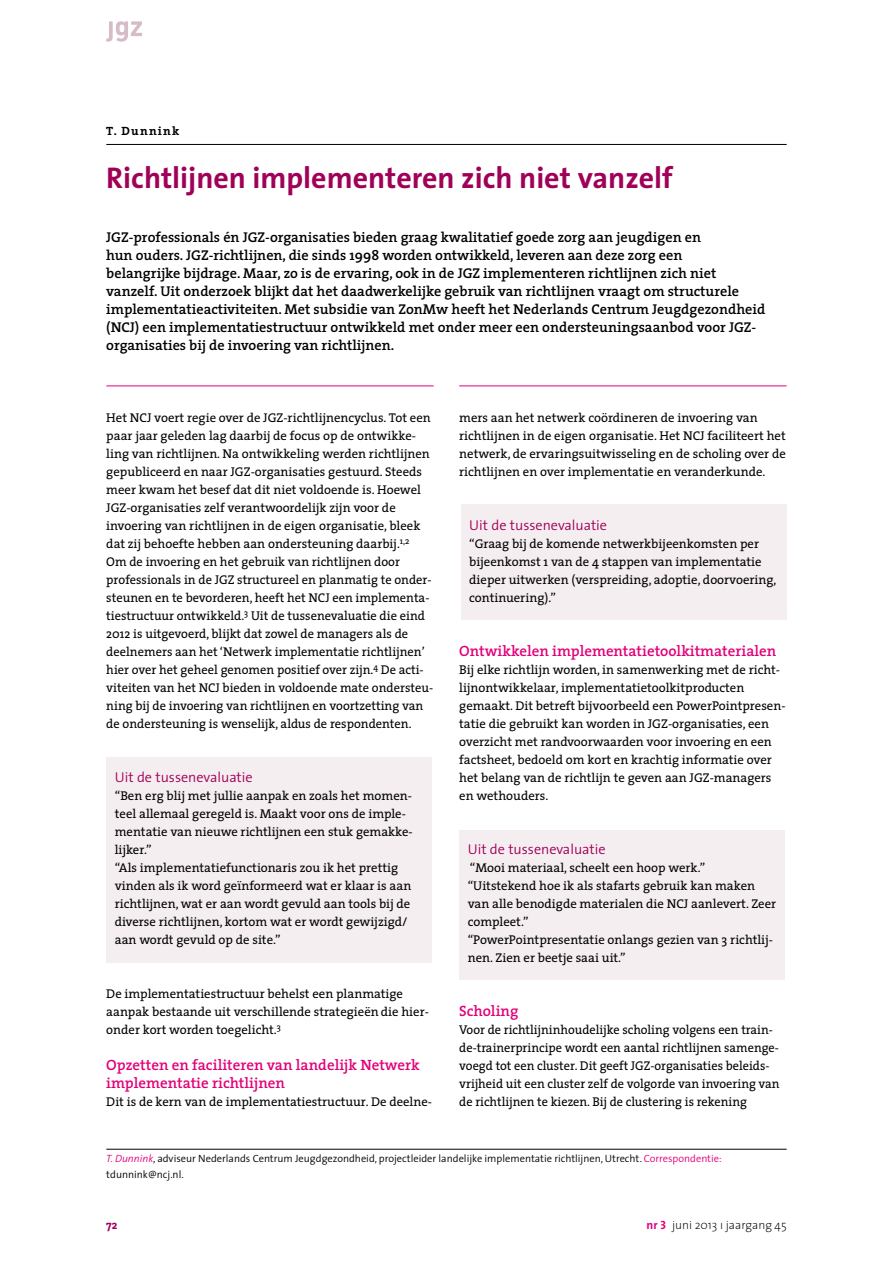
<style>
.page{position:relative;width:893px;height:1263px;background:#fff}
.page>*{position:absolute;margin:0;border:0;box-sizing:border-box;transform-origin:0 0}
.t1{font:700 30px "The Sans";color:#a00057}
.t2{font:600 15px/18px "The Serif";color:#e2007a}
.t3{font:600 14.25px/18px "The Serif";color:#000}
.t4{font:300 14.25px "The Sans";color:#a00057}
.t5{font:12.75px/18px "The Serif";color:#000}
.t6{font:200 12px "The Sans";color:#000}
.t7{font:700 12px "The Serif";letter-spacing:.1em;color:#000}
.t8{font:700 12px "The Serif";color:#a00057}
.t9{font:300 10.5px/15.8px "The Sans";color:#000}
.s1{font-style:italic;color:#e2007a}
.s2{color:#e2007a}
.s3{font-weight:700;color:#e2007a}
.s4{font-family:"The Sans Bold Caps";font-weight:400;color:#e2007a}
</style>
<div class="page">
<svg style="left:106px;top:21px;width:36px;height:21px"></svg>
<hr style="left:459px;top:386px;width:328px;height:1px;background:#e2007a">
<hr style="left:106px;top:386px;width:328px;height:1px;background:#e2007a">
<hr style="left:106px;top:144px;width:681px;height:1px;background:#000">
<hr style="left:106px;top:1149px;width:681px;height:1px;background:#000">
<div style="left:106px;top:757px;width:326px;height:205px;background:#f5eef1"></div>
<div style="left:461px;top:505px;width:326px;height:115px;background:#f5eef1"></div>
<div style="left:459px;top:830px;width:326px;height:150px;background:#f5eef1"></div>
<p class="t7" style="left:106px;top:121px;width:75px">T. Dunnink</p>
<h1 class="t1" style="left:106px;top:153px;width:568px">Richtlijnen implementeren zich niet vanzelf</h1>
<p class="t3" style="left:106px;top:228px;width:661px">JGZ-professionals én JGZ-organisaties bieden graag kwalitatief goede zorg aan jeugdigen en<br>hun ouders. JGZ-richtlijnen, die sinds 1998 worden ontwikkeld, leveren aan deze zorg een<br>belangrijke bijdrage. Maar, zo is de ervaring, ook in de JGZ implementeren richtlijnen zich niet vanzelf. Uit onderzoek blijkt dat het daadwerkelijke gebruik van richtlijnen vraagt om structurele implementatieactiviteiten. Met subsidie van ZonMw heeft het Nederlands Centrum Jeugdgezondheid (NCJ) een implementatiestructuur ontwikkeld met onder meer een ondersteuningsaanbod voor JGZ&shy;organisaties bij de invoering van richtlijnen.</p>
<p class="t5" style="left:106px;top:408px;width:328px">Het NCJ voert regie over de JGZ-richtlijnencyclus. Tot een paar jaar geleden lag daarbij de focus op de ontwikke&shy;ling van richtlijnen. Na ontwikkeling werden richtlijnen gepubliceerd en naar JGZ-organisaties gestuurd. Steeds meer kwam het besef dat dit niet voldoende is. Hoewel JGZ-organisaties zelf verantwoordelijk zijn voor de invoering van richtlijnen in de eigen organisatie, bleek dat zij behoefte hebben aan ondersteuning daarbij.<sup>1,2<br></sup>Om de invoering en het gebruik van richtlijnen door professionals in de JGZ structureel en planmatig te onder&shy;steunen en te bevorderen, heeft het NCJ een implementa&shy;tiestructuur ontwikkeld.<sup>3</sup> Uit de tussenevaluatie die eind 2012 is uitgevoerd, blijkt dat zowel de managers als de deelnemers aan het ‘Netwerk implementatie richtlijnen’ hier over het geheel genomen positief over zijn.<sup>4</sup> De acti&shy;viteiten van het NCJ bieden in voldoende mate ondersteu&shy;ning bij de invoering van richtlijnen en voortzetting van de ondersteuning is wenselijk, aldus de respondenten.</p>
<p class="t4" style="left:115px;top:765px;width:139px">Uit de tussenevaluatie</p>
<p class="t5" style="left:115px;top:786px;width:300px">“Ben erg blij met jullie aanpak en zoals het momen&shy;teel allemaal geregeld is. Maakt voor ons de imple&shy;mentatie van nieuwe richtlijnen een stuk gemakke&shy;lijker.”<br>“Als implementatiefunctionaris zou ik het prettig vinden als ik word geïnformeerd wat er klaar is aan richtlijnen, wat er aan wordt gevuld aan tools bij de diverse richtlijnen, kortom wat er wordt gewijzigd/ aan wordt gevuld op de site.”</p>
<p class="t5" style="left:106px;top:984px;width:324px">De implementatiestructuur behelst een planmatige aanpak bestaande uit verschillende strategieëndie hier&shy;onder kort worden toegelicht.<sup>3</sup></p>
<p class="t2" style="left:106px;top:1056px;width:315px">Opzetten en faciliteren van landelijk Netwerk implementatie richtlijnen</p>
<p class="t5" style="left:106px;top:1092px;width:327px">Dit is de kern van de implementatiestructuur. De deelne-</p>
<p class="t5" style="left:459px;top:408px;width:328px">mers aan het netwerk coördineren de invoering van richtlijnen in de eigen organisatie. Het NCJ faciliteert het netwerk, de ervaringsuitwisseling en de scholing over de richtlijnen en over implementatie en veranderkunde.</p>
<p class="t4" style="left:469px;top:513px;width:139px">Uit de tussenevaluatie</p>
<p class="t5" style="left:469px;top:534px;width:309px">“Graag bij de komende netwerkbijeenkomsten per bijeenkomst 1 van de 4 stappen van implementatie dieper uitwerken (verspreiding, adoptie, doorvoering, continuering).”</p>
<p class="t2" style="left:459px;top:642px;width:319px">Ontwikkelen implementatietoolkitmaterialen</p>
<p class="t5" style="left:459px;top:660px;width:328px">Bij elke richtlijn worden, in samenwerking met de richt&shy;lijnontwikkelaar, implementatietoolkitproducten gemaakt. Dit betreft bijvoorbeeld een PowerPointpresen&shy;tatie die gebruikt kan worden in JGZ-organisaties, een overzicht met randvoorwaarden voor invoering en een factsheet, bedoeld om kort en krachtig informatie over het belang van de richtlijn te geven aan JGZ-managers en wethouders.</p>
<p class="t4" style="left:468px;top:837px;width:139px">Uit de tussenevaluatie</p>
<p class="t5" style="left:468px;top:858px;width:310px">“Mooi materiaal, scheelt een hoop werk.”<br>“Uitstekend hoe ik als stafarts gebruik kan maken van alle benodigde materialen die NCJ aanlevert. Zeer compleet.”<br>“PowerPointpresentatie onlangs gezien van 3 richtlij&shy;nen. Zien er beetje saai uit.”</p>
<p class="t2" style="left:459px;top:1002px;width:61px">Scholing</p>
<p class="t5" style="left:459px;top:1020px;width:322px">Voor de richtlijninhoudelijke scholing volgens een train&shy;de-trainerprincipe wordt een aantal richtlijnen samenge&shy;voegd tot een cluster. Dit geeft JGZ-organisaties beleids&shy;vrijheid uit een cluster zelf de volgorde van invoering van de richtlijnen te kiezen. Bij de clustering is rekening</p>
<p class="t9" style="left:106px;top:1150px;width:617px"><span class="s1">T. Dunnink</span>, adviseur Nederlands Centrum Jeugdgezondheid, projectleider landelijke implementatie richtlijnen, Utrecht. <span class="s2">Correspondentie: </span>tdunnink@ncj.nl.</p>
<p class="t8" style="left:106px;top:1215px;width:13px">72</p>
<p class="t6" style="left:647px;top:1215px;width:142px"><span class="s3">nr</span> <span class="s4">3</span> juni 2013 ı jaargang 45</p>
</div>
